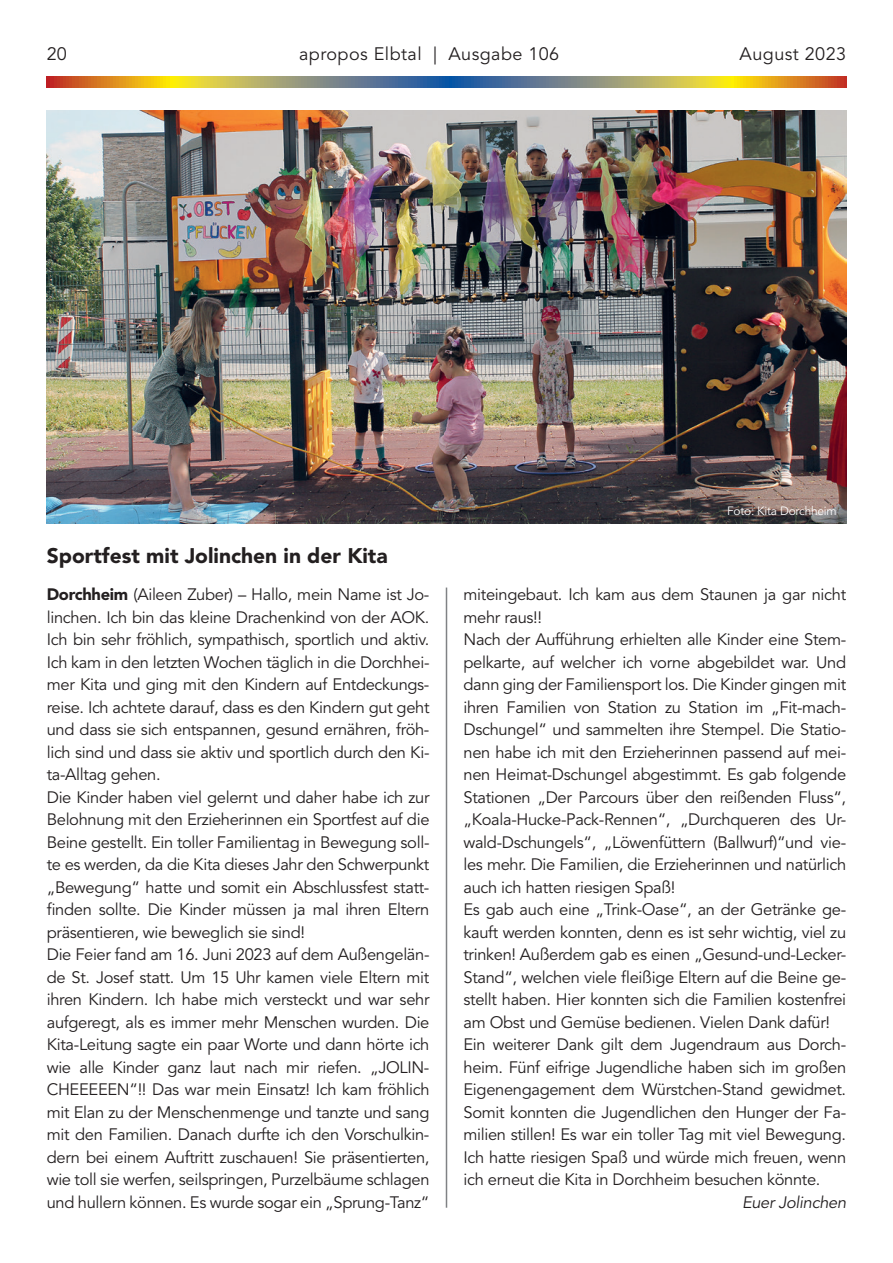
<style>
.page{position:relative;width:893px;height:1263px;background:#fff}
.page>*{position:absolute;margin:0;border:0;box-sizing:border-box;transform-origin:0 0}
.t1{font:900 21px "Avenir LT Std";color:#231f20}
.t2{font:18px "Avenir LT Std";letter-spacing:.025em;color:#231f20}
.t3{font:16.5px/22.5px "Avenir LT Std";letter-spacing:-.02em;color:#231f20}
.t4{font:italic 16.5px "Avenir LT Std";letter-spacing:-.02em;color:#231f20}
.t5{font:12px "Avenir LT Std";letter-spacing:-.02em;color:#fff}
.s1{font-weight:900}
</style>
<div class="page">
<svg style="left:47px;top:77px;width:799px;height:10px;background:#a3935b"></svg>
<img style="left:47px;top:111px;width:799px;height:412px">
<hr style="left:446px;top:587px;width:1px;height:621px;background:#808285">
<p class="t2" style="left:47px;top:44px;width:22px">20</p>
<p class="t2" style="left:299px;top:44px;width:262px">apropos Elbtal | Ausgabe 106</p>
<p class="t2" style="left:740px;top:44px;width:108px">August 2023</p>
<p class="t1" style="left:47px;top:543px;width:342px">Sportfest mit Jolinchen in der Kita</p>
<p class="t3" style="left:47px;top:583px;width:384px"><span class="s1">Dorchheim</span> (Aileen Zuber) – Hallo, mein Name ist Jo&shy;linchen. Ich bin das kleine Drachenkind von der AOK.<br>Ich bin sehr fröhlich, sympathisch, sportlich und aktiv.<br>Ich kam in den letzten Wochen täglich in die Dorchhei&shy;mer Kita und ging mit den Kindern auf Entdeckungs&shy;reise. Ich achtete darauf, dass es den Kindern gut geht und dass sie sich entspannen, gesund ernähren, fröh&shy;lich sind und dass sie aktiv und sportlich durch den Ki&shy;ta-Alltag gehen.<br>Die Kinder haben viel gelernt und daher habe ich zur Belohnung mit den Erzieherinnen ein Sportfest auf die Beine gestellt. Ein toller Familientag in Bewegung soll&shy;te es werden, da die Kita dieses Jahr den Schwerpunkt „Bewegung“ hatte und somit ein Abschlussfest statt&shy;finden sollte. Die Kinder müssen ja mal ihren Eltern präsentieren, wie beweglich sie sind!<br>Die Feier fand am 16. Juni 2023 auf dem Außengelän&shy;de St. Josef statt. Um 15 Uhr kamen viele Eltern mit ihren Kindern. Ich habe mich versteckt und war sehr aufgeregt, als es immer mehr Menschen wurden. Die Kita-Leitung sagte ein paar Worte und dann hörte ich wie alle Kinder ganz laut nach mir riefen. „JOLIN-CHEEEEEN“!! Das war mein Einsatz! Ich kam fröhlich mit Elan zu der Menschenmenge und tanzte und sang mit den Familien. Danach durfte ich den Vorschulkin&shy;dern bei einem Auftritt zuschauen! Sie präsentierten, wie toll sie werfen, seilspringen, Purzelbäume schlagen und hullern können. Es wurde sogar ein „Sprung-Tanz“</p>
<p class="t5" style="left:727px;top:504px;width:111px">Foto: Kita Dorchheim</p>
<p class="t3" style="left:463px;top:583px;width:384px">miteingebaut. Ich kam aus dem Staunen ja gar nicht mehr raus!!<br>Nach der Aufführung erhielten alle Kinder eine Stem&shy;pelkarte, auf welcher ich vorne abgebildet war. Und dann ging der Familiensport los. Die Kinder gingen mit ihren Familien von Station zu Station im „Fit-mach-Dschungel“ und sammelten ihre Stempel. Die Statio&shy;nen habe ich mit den Erzieherinnen passend auf mei&shy;nen Heimat-Dschungel abgestimmt. Es gab folgende Stationen „Der Parcours über den reißenden Fluss“, „Koala-Hucke-Pack-Rennen“, „Durchqueren des Ur&shy;wald-Dschungels“, „Löwenfüttern (Ballwurf)“und vie&shy;les mehr. Die Familien, die Erzieherinnen und natürlich auch ich hatten riesigen Spaß!<br>Es gab auch eine „Trink-Oase“, an der Getränke ge&shy;kauft werden konnten, denn es ist sehr wichtig, viel zu trinken! Außerdem gab es einen „Gesund-und-Lecker-Stand“, welchen viele fleißige Eltern auf die Beine ge&shy;stellt haben. Hier konnten sich die Familien kostenfrei am Obst und Gemüse bedienen. Vielen Dank dafür!<br>Ein weiterer Dank gilt dem Jugendraum aus Dorch&shy;heim. Fünf eifrige Jugendliche haben sich im großen Eigenengagement dem Würstchen-Stand gewidmet.<br>Somit konnten die Jugendlichen den Hunger der Fa&shy;milien stillen! Es war ein toller Tag mit viel Bewegung.<br>Ich hatte riesigen Spaß und würde mich freuen, wenn ich erneut die Kita in Dorchheim besuchen könnte.</p>
<p class="t4" style="left:742px;top:1192px;width:106px">Euer Jolinchen</p>
</div>
